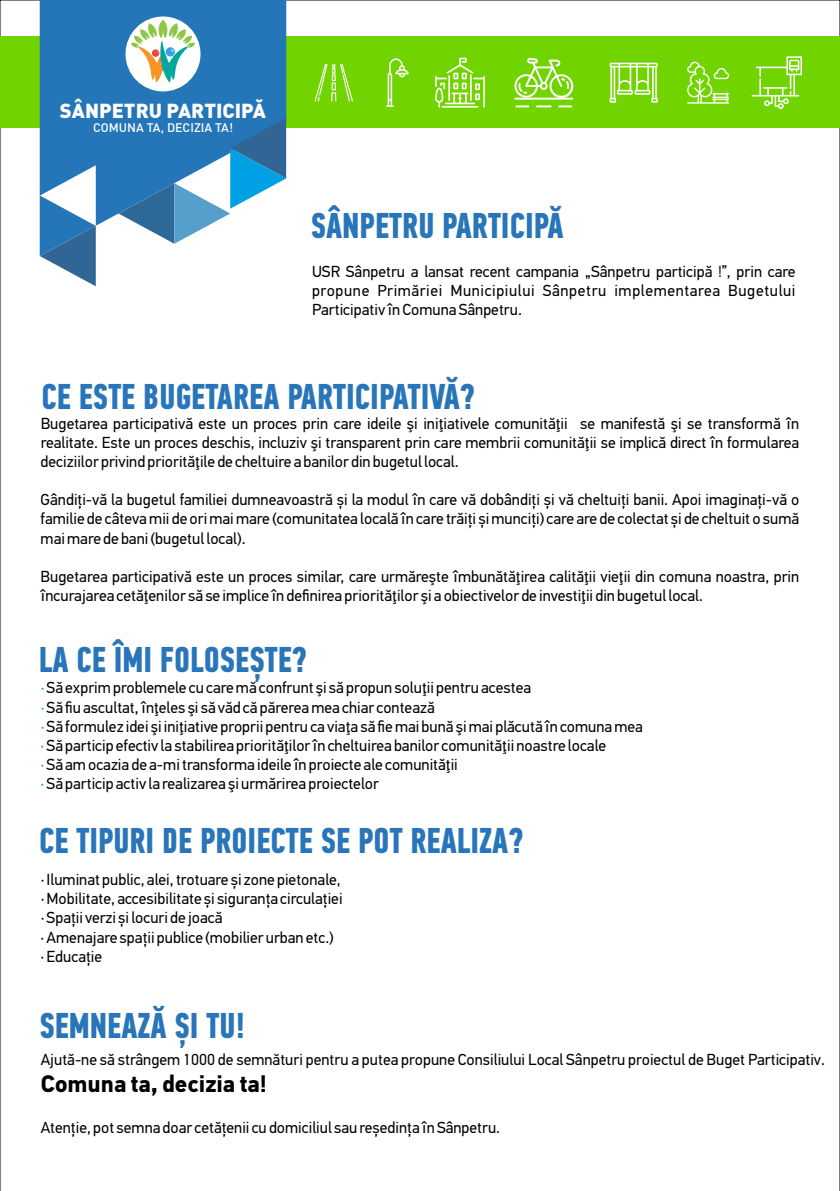
<style>
.page{position:relative;width:840px;height:1191px;background:#fff}
.page>*{position:absolute;margin:0;border:0;box-sizing:border-box;transform-origin:0 0}
.t1{font:700 36px "PF Din Text Comp Pro";color:#2875b9}
.t2{font:700 24px "PF Din Text Pro";color:#000}
.t3{font:900 20px "DIN Pro";color:#fff}
.t4{font:16px/19.2px "PF Din Text Pro";color:#000;text-align:justify}
.t5{font:500 12.4px "DIN Pro";color:#fff}
.s1{color:#03a79d}
</style>
<div class="page">
<div style="left:0;top:36px;width:839px;height:92px;background:#71d400"></div>
<div style="left:40px;top:0;width:246px;height:226px;background:#2576b8"></div>
<svg style="left:40px;top:165px;width:56px;height:121px"></svg>
<svg style="left:118px;top:118px;width:168px;height:126px"></svg>
<div style="left:125px;top:17px;width:75px;height:74px;background:#fff;border-radius:50%"></div>
<svg style="left:131px;top:20px;width:64px;height:63px"></svg>
<svg style="left:314px;top:64px;width:39px;height:38px"></svg>
<svg style="left:687px;top:62px;width:41px;height:42px"></svg>
<svg style="left:435px;top:58px;width:49px;height:50px"></svg>
<svg style="left:514px;top:58px;width:60px;height:49px"></svg>
<svg style="left:386px;top:58px;width:22px;height:49px"></svg>
<svg style="left:609px;top:63px;width:48px;height:40px"></svg>
<svg style="left:751px;top:56px;width:50px;height:53px"></svg>
<p class="t3" style="left:60px;top:103px;width:207px">SÂNPETRU PARTICIPĂ</p>
<p class="t5" style="left:93px;top:123px;width:141px">COMUNA TA, DECIZIA TA!</p>
<h1 class="t1" style="left:310px;top:211px;width:254px">SÂNPETRU PARTICIPĂ</h1>
<p class="t4" style="left:312px;top:263px;width:485px">USR Sânpetru a lansat recent campania „Sânpetru participă !”, prin care propune Primăriei Municipiului Sânpetru implementarea Bugetului Participativ în Comuna Sânpetru.</p>
<h1 class="t1" style="left:41px;top:381px;width:435px">CE ESTE BUGETAREA PARTICIPATIVĂ?</h1>
<p class="t4" style="left:41px;top:415px;width:759px">Bugetarea participativă este un proces prin care ideile şi iniţiativele comunităţii se manifestă şi se transformă în realitate. Este un proces deschis, incluziv şi transparent prin care membrii comunităţii se implică direct în formularea deciziilor privind priorităţile de cheltuire a banilor din bugetul local.</p>
<p class="t4" style="left:41px;top:492px;width:759px">Gândiți-vă la bugetul familiei dumneavoastră și la modul în care vă dobândiți și vă cheltuiți banii. Apoi imaginați-vă o familie de câteva mii de ori mai mare (comunitatea locală în care trăiți și munciți) care are de colectat și de cheltuit o sumă mai mare de bani (bugetul local).</p>
<p class="t4" style="left:41px;top:568px;width:759px">Bugetarea participativă este un proces similar, care urmăreşte îmbunătăţirea calităţii vieţii din comuna noastra, prin încurajarea cetăţenilor să se implice în definirea priorităţilor şi a obiectivelor de investiţii din bugetul local.</p>
<h1 class="t1" style="left:39px;top:645px;width:269px">LA CE ÎMI FOLOSEȘTE?</h1>
<p class="t4" style="left:41px;top:680px;width:603px;text-align:left"><span class="s1">·</span>Să exprim problemele cu care mă confrunt şi să propun soluţii pentru acestea<br><span class="s1">·</span>Să fiu ascultat, înţeles şi să văd că părerea mea chiar contează<br><span class="s1">·</span>Să formulez idei şi iniţiative proprii pentru ca viaţa să fie mai bună şi mai plăcută în comuna mea <span class="s1">·</span>Să particip efectiv la stabilirea priorităţilor în cheltuirea banilor comunităţii noastre locale<br><span class="s1">·</span>Să am ocazia de a-mi transforma ideile în proiecte ale comunităţii<br><span class="s1">·</span>Să particip activ la realizarea şi urmărirea proiectelor</p>
<h1 class="t1" style="left:39px;top:826px;width:485px">CE TIPURI DE PROIECTE SE POT REALIZA?</h1>
<p class="t4" style="left:41px;top:871px;width:303px;text-align:left">· Iluminat public, alei, trotuare și zone pietonale, ·Mobilitate, accesibilitate și siguranța circulației ·Spații verzi și locuri de joacă<br>·Amenajare spații publice (mobilier urban etc.) ·Educație</p>
<h1 class="t1" style="left:39px;top:1010px;width:207px">SEMNEAZĂ ȘI TU!</h1>
<p class="t4" style="left:41px;top:1051px;width:785px">Ajută-ne să strângem 1000 de semnături pentru a putea propune Consiliului Local Sânpetru proiectul de Buget Participativ.</p>
<h2 class="t2" style="left:41px;top:1073px;width:227px">Comuna ta, decizia ta!</h2>
<p class="t4" style="left:41px;top:1119px;width:461px">Atenție, pot semna doar cetățenii cu domiciliul sau reședința în Sânpetru.</p>
</div>
